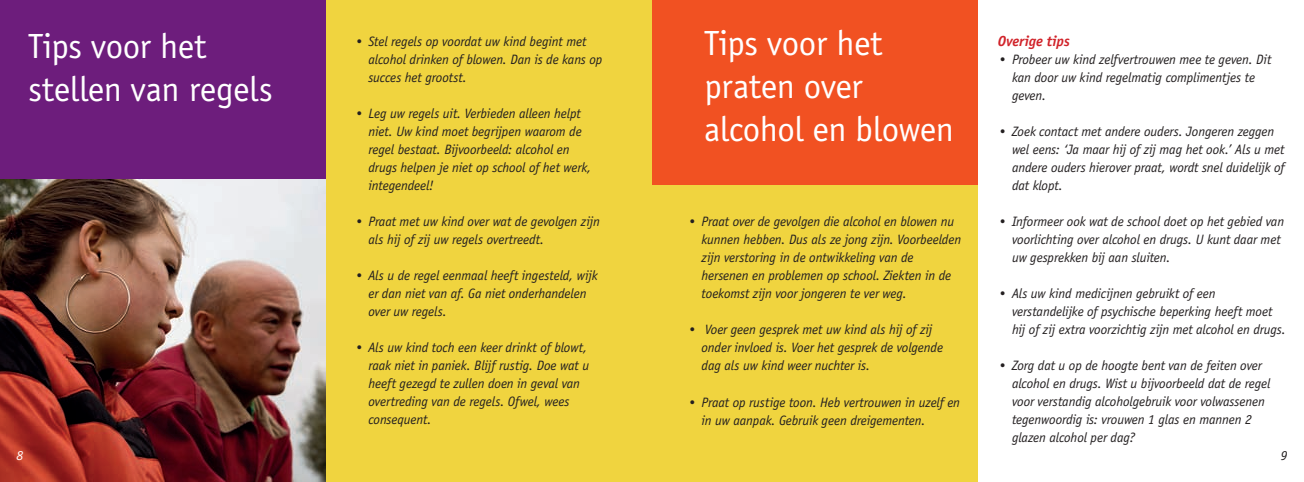
<style>
.page{position:relative;width:1304px;height:482px;background:#fff}
.page>*{position:absolute;margin:0;border:0;box-sizing:border-box;transform-origin:0 0}
.t1{font:36px/43.2px "Officina Sans";letter-spacing:-.01em;color:#fff}
.t2{font:italic 700 15px "Officina Sans";color:#d1232a}
.t3{font:italic 14px/18px "Officina Sans";letter-spacing:-.005em;color:#231f20}
.t4{font:italic 14px "Officina Sans";color:#fff}
</style>
<div class="page">
<div style="left:326px;top:0;width:327px;height:482px;background:#f0d43f"></div>
<div style="left:652px;top:0;width:326px;height:482px;background:#f0d43f"></div>
<div style="left:0;top:0;width:326px;height:184px;background:#6d1d7c"></div>
<div style="left:652px;top:0;width:326px;height:184px;background:#f15122"></div>
<img style="left:0;top:179px;width:326px;height:303px">
<h1 class="t1" style="left:28px;top:25px;width:246px">Tips voor het stellen van regels</h1>
<h1 class="t1" style="left:704px;top:21px;width:251px">Tips voor het praten over alcohol en blowen</h1>
<p class="t3" style="left:368px;top:33px;width:235px;text-indent:-14px">• Stel regels op voordat uw kind begint met alcohol drinken of blowen. Dan is de kans op succes het grootst.</p>
<p class="t3" style="left:368px;top:105px;width:224px;text-indent:-14px">• Leg uw regels uit. Verbieden alleen helpt niet. Uw kind moet begrijpen waarom de regel bestaat. Bijvoorbeeld: alcohol en drugs helpen je niet op school of het werk, integendeel!</p>
<p class="t3" style="left:368px;top:213px;width:233px;text-indent:-14px">• Praat met uw kind over wat de gevolgen zijn als hij of zij uw regels overtreedt.</p>
<p class="t3" style="left:368px;top:267px;width:231px;text-indent:-14px">• Als u de regel eenmaal heeft ingesteld, wijk er dan niet van af. Ga niet onderhandelen over uw regels.</p>
<p class="t3" style="left:368px;top:339px;width:222px;text-indent:-14px">• Als uw kind toch een keer drinkt of blowt, raak niet in paniek. Blijf rustig. Doe wat u heeft gezegd te zullen doen in geval van overtreding van de regels. Ofwel, wees consequent.</p>
<p class="t3" style="left:702px;top:213px;width:261px;text-indent:-14px">• Praat over de gevolgen die alcohol en blowen nu kunnen hebben. Dus als ze jong zijn. Voorbeelden zijn verstoring in de ontwikkeling van de hersenen en problemen op school. Ziekten in de toekomst zijn voor jongeren te ver weg.</p>
<p class="t3" style="left:702px;top:321px;width:243px;text-indent:-14px">• Voer geen gesprek met uw kind als hij of zij onder invloed is. Voer het gesprek de volgende dag als uw kind weer nuchter is.</p>
<p class="t3" style="left:702px;top:393px;width:260px;text-indent:-14px">• Praat op rustige toon. Heb vertrouwen in uzelf en in uw aanpak. Gebruik geen dreigementen.</p>
<p class="t4" style="left:16px;top:448px;width:8px">8</p>
<p class="t2" style="left:998px;top:33px;width:73px">Overige tips</p>
<p class="t3" style="left:1012px;top:51px;width:261px;text-indent:-14px">• Probeer uw kind zelfvertrouwen mee te geven. Dit kan door uw kind regelmatig complimentjes te geven.</p>
<p class="t3" style="left:1012px;top:123px;width:274px;text-indent:-14px">• Zoek contact met andere ouders. Jongeren zeggen wel eens: ‘Ja maar hij of zij mag het ook.’ Als u met andere ouders hierover praat, wordt snel duidelijk of dat klopt.</p>
<p class="t3" style="left:1012px;top:213px;width:274px;text-indent:-14px">• Informeer ook wat de school doet op het gebied van voorlichting over alcohol en drugs. U kunt daar met uw gesprekken bij aan sluiten.</p>
<p class="t3" style="left:1012px;top:285px;width:275px;text-indent:-14px">• Als uw kind medicijnen gebruikt of een verstandelijke of psychische beperking heeft moet hij of zij extra voorzichtig zijn met alcohol en drugs.</p>
<p class="t3" style="left:1012px;top:357px;width:260px;text-indent:-14px">• Zorg dat u op de hoogte bent van de feiten over alcohol en drugs. Wist u bijvoorbeeld dat de regel voor verstandig alcoholgebruik voor volwassenen tegenwoordig is: vrouwen 1 glas en mannen 2 glazen alcohol per dag?</p>
<p class="t3" style="left:1281px;top:447px;width:8px">9</p>
</div>
